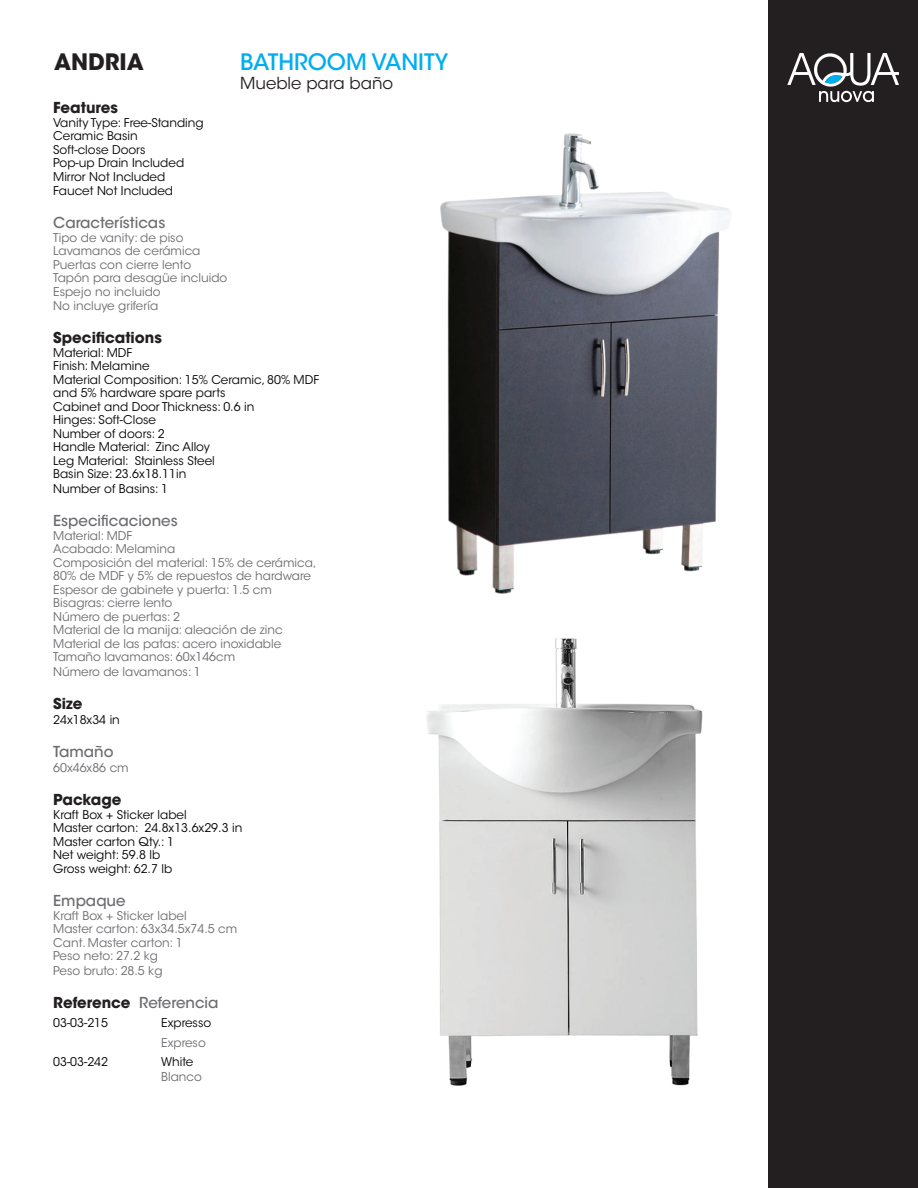
<style>
.page{position:relative;width:918px;height:1188px;background:#fff}
.page>*{position:absolute;margin:0;border:0;box-sizing:border-box;transform-origin:0 0}
.t1{font:500 22.5px "ITC Avant Garde Std";color:#00aeef}
.t2{font:700 22.5px "ITC Avant Garde Std";color:#231f20}
.t3{font:16.5px "ITC Avant Garde Std";color:#231f20}
.t4{font:500 15px "ITC Avant Garde Std";color:#6c6d70}
.t5{font:700 15px "ITC Avant Garde Std";color:#231f20}
.t6{font:12px/13.5px "ITC Avant Garde Std";color:#6c6d70}
.t7{font:12px/13.5px "ITC Avant Garde Std";color:#040503}
.s1{font-weight:700;color:#231f20}
</style>
<div class="page">
<div style="left:768px;top:0;width:150px;height:1188px;background:#231f20"></div>
<svg style="left:787px;top:53px;width:112px;height:49px"></svg>
<img style="left:440px;top:133px;width:290px;height:461px">
<img style="left:427px;top:638px;width:276px;height:448px">
<h1 class="t2" style="left:54px;top:47px;width:91px">ANDRIA</h1>
<h1 class="t1" style="left:240px;top:48px;width:210px">BATHROOM VANITY</h1>
<h2 class="t3" style="left:240px;top:73px;width:155px">Mueble para baño</h2>
<p class="t5" style="left:53px;top:98px;width:66px">Features</p>
<p class="t7" style="left:53px;top:116px;width:152px">Vanity Type: Free-Standing<br>Ceramic Basin<br>Soft-close Doors<br>Pop-up Drain Included<br>Mirror Not Included<br>Faucet Not Included</p>
<p class="t4" style="left:53px;top:213px;width:114px">Características</p>
<p class="t6" style="left:53px;top:231px;width:176px">Tipo de vanity: de piso<br>Lavamanos de cerámica<br>Puertas con cierre lento<br>Tapón para desagüe incluido<br>Espejo no incluido<br>No incluye grifería</p>
<p class="t5" style="left:53px;top:328px;width:110px">Specifications</p>
<p class="t7" style="left:53px;top:346px;width:267px">Material: MDF<br>Finish: Melamine<br>Material Composition: 15% Ceramic, 80% MDF and 5% hardware spare parts<br>Cabinet and Door Thickness: 0.6 in<br>Hinges: Soft-Close<br>Number of doors: 2<br>Handle Material: Zinc Alloy<br>Leg Material: Stainless Steel<br>Basin Size: 23.6x18.11in</p>
<p class="t7" style="left:53px;top:482px;width:116px">Number of Basins: 1</p>
<p class="t4" style="left:53px;top:511px;width:126px">Especificaciones</p>
<p class="t6" style="left:53px;top:529px;width:265px">Material: MDF<br>Acabado: Melamina<br>Composición del material: 15% de cerámica,<br>80% de MDF y 5% de repuestos de hardware<br>Espesor de gabinete y puerta: 1.5 cm<br>Bisagras: cierre lento<br>Número de puertas: 2<br>Material de la manija: aleación de zinc<br>Material de las patas: acero inoxidable<br>Tamaño lavamanos: 60x146cm</p>
<p class="t6" style="left:53px;top:665px;width:149px">Número de lavamanos: 1</p>
<p class="t5" style="left:53px;top:694px;width:31px">Size</p>
<p class="t7" style="left:53px;top:713px;width:68px">24x18x34 in</p>
<p class="t4" style="left:53px;top:742px;width:62px">Tamaño</p>
<p class="t6" style="left:53px;top:761px;width:77px">60x46x86 cm</p>
<p class="t5" style="left:53px;top:790px;width:70px">Package</p>
<p class="t7" style="left:53px;top:807px;width:191px">Kraft Box + Sticker label<br>Master carton: 24.8x13.6x29.3 in<br>Master carton Qty.: 1<br>Net weight: 59.8 lb<br>Gross weight: 62.7 lb</p>
<p class="t4" style="left:53px;top:892px;width:74px">Empaque</p>
<p class="t6" style="left:53px;top:909px;width:186px">Kraft Box + Sticker label<br>Master carton: 63x34.5x74.5 cm<br>Cant. Master carton: 1<br>Peso neto: 27.2 kg<br>Peso bruto: 28.5 kg</p>
<p class="t4" style="left:53px;top:993px;width:167px"><span class="s1">Reference</span> Referencia</p>
<p class="t7" style="left:53px;top:1016px;width:56px">03-03-215</p>
<p class="t7" style="left:161px;top:1016px;width:52px">Expresso</p>
<p class="t6" style="left:161px;top:1036px;width:46px">Expreso</p>
<p class="t7" style="left:53px;top:1055px;width:56px">03-03-242</p>
<p class="t7" style="left:161px;top:1055px;width:34px">White</p>
<p class="t6" style="left:161px;top:1070px;width:42px">Blanco</p>
</div>
